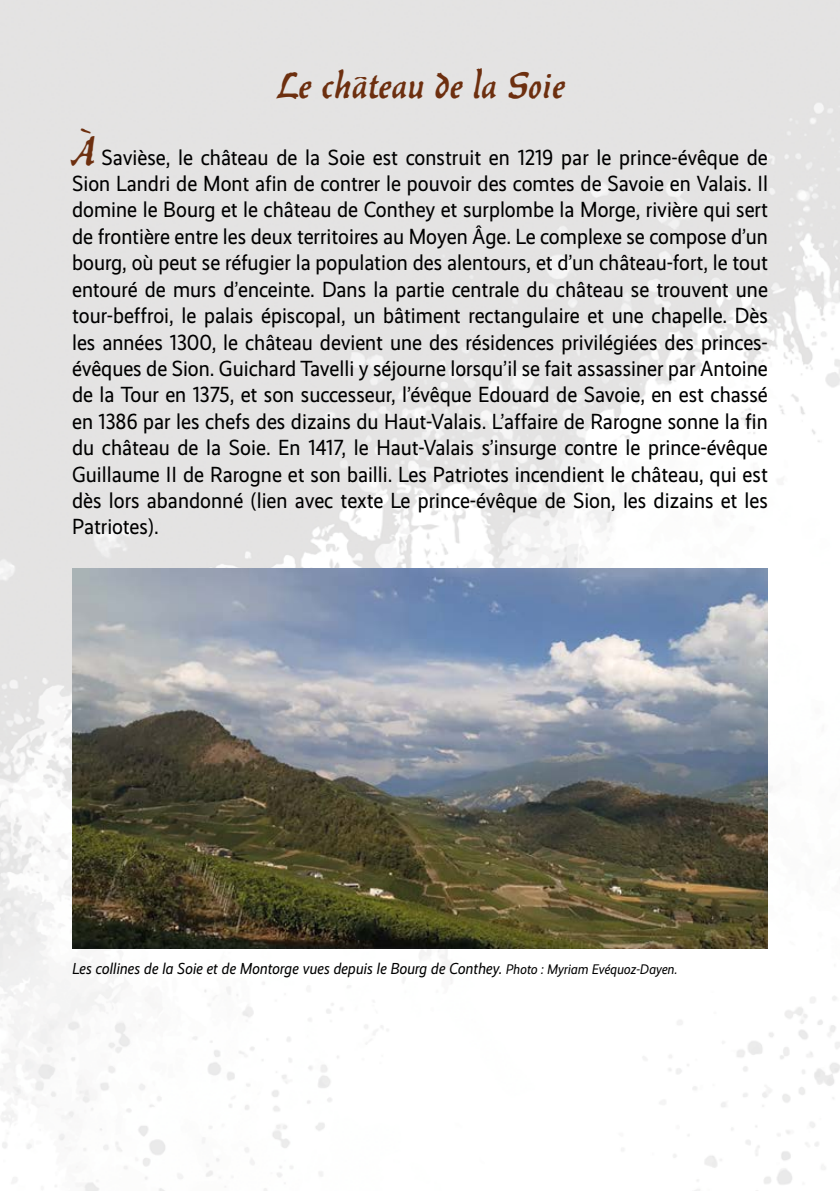
<style>
.page{position:relative;width:840px;height:1191px;background:#fff}
.page>*{position:absolute;margin:0;border:0;box-sizing:border-box;transform-origin:0 0}
.t1{font:33.4px "Balzac";color:#6d2f0f}
.t2{font:22px/26.4px "Realist Narrow";color:#000;text-align:justify}
.t3{font:italic 16px "Realist Narrow";color:#000}
.s1{font-family:"Balzac";font-size:36px;color:#6d2f0f}
.s2{font-size:14px}
</style>
<div class="page">
<img style="left:0;top:0;width:839px;height:1191px">
<img style="left:72px;top:568px;width:695px;height:381px">
<h1 class="t1" style="left:276px;top:63px;width:288px">Le château de la Soie</h1>
<p class="t2" style="left:72px;top:144px;width:697px"><span class="s1">À</span> Savièse, le château de la Soie est construit en 1219 par le prince-évêque de Sion Landri de Mont afin de contrer le pouvoir des comtes de Savoie en Valais. Il domine le Bourg et le château de Conthey et surplombe la Morge, rivière qui sert de frontière entre les deux territoires au Moyen Âge. Le complexe se compose d’un bourg, où peut se réfugier la population des alentours, et d’un château-fort, le tout entouré de murs d’enceinte. Dans la partie centrale du château se trouvent une tour-beffroi, le palais épiscopal, un bâtiment rectangulaire et une chapelle. Dès les années 1300, le château devient une des résidences privilégiées des princes&shy;évêques de Sion. Guichard Tavelli y séjourne lorsqu’il se fait assassiner par Antoine de la Tour en 1375, et son successeur, l’évêque Edouard de Savoie, en est chassé en 1386 par les chefs des dizains du Haut-Valais. L’affaire de Rarogne sonne la fin du château de la Soie. En 1417, le Haut-Valais s’insurge contre le prince-évêque Guillaume II de Rarogne et son bailli. Les Patriotes incendient le château, qui est dès lors abandonné (lien avec texte Le prince-évêque de Sion, les dizains et les Patriotes).</p>
<p class="t3" style="left:72px;top:959px;width:606px">Les collines de la Soie et de Montorge vues depuis le Bourg de Conthey. <span class="s2">Photo : Myriam Evéquoz-Dayen.</span></p>
</div>
